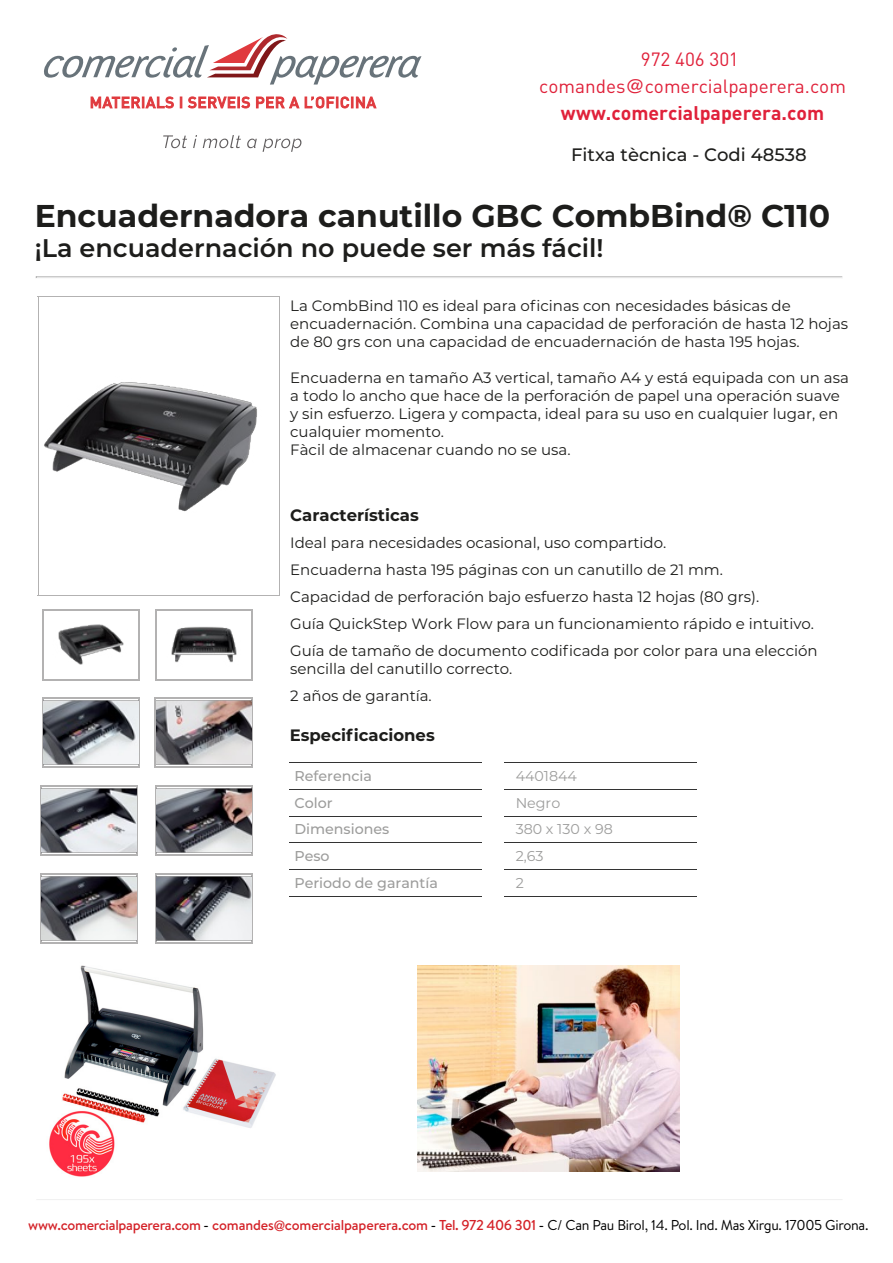
<style>
.page{position:relative;width:893px;height:1263px;background:#fff}
.page>*{position:absolute;margin:0;border:0;box-sizing:border-box;transform-origin:0 0}
.t1{font:700 31.5px "Montserrat";color:#1d1d1b}
.t2{font:600 25.5px "Montserrat";color:#1d1d1b}
.t3{font:700 19.5px "DIN";color:#e0213a}
.t4{font:18.9px/27px "DIN";color:#e0213a;text-align:center}
.t5{font:500 18px "Montserrat";color:#1d1d1b}
.t6{font:700 16.5px "Montserrat";color:#1d1d1b}
.t7{font:15px/18px "Montserrat";color:#1d1d1b}
.t8{font:500 14.25px "Brandon Text";letter-spacing:-.02em;color:#d42228}
.t9{font:500 14.25px/26.7px "Montserrat";color:#9d9d9c}
.t10{font:14.25px/26.7px "Montserrat";color:#9d9d9c}
.s1{font-family:"Helvetica"}
.s2{color:#000}
.s3{font-family:"Helvetica Neue"}
.s4{font-weight:400;color:#000}
</style>
<div class="page">
<svg style="left:163px;top:135px;width:24px;height:13px"></svg>
<svg style="left:193px;top:135px;width:4px;height:13px"></svg>
<svg style="left:203px;top:135px;width:38px;height:13px"></svg>
<svg style="left:247px;top:139px;width:10px;height:9px"></svg>
<svg style="left:263px;top:139px;width:38px;height:13px"></svg>
<svg style="left:44px;top:34px;width:377px;height:51px"></svg>
<svg style="left:91px;top:97px;width:83px;height:11px"></svg>
<svg style="left:180px;top:97px;width:2px;height:11px"></svg>
<svg style="left:188px;top:97px;width:62px;height:11px"></svg>
<svg style="left:256px;top:97px;width:43px;height:11px"></svg>
<svg style="left:305px;top:97px;width:71px;height:11px"></svg>
<svg style="left:37px;top:1199px;width:805px;height:1px"></svg>
<svg style="left:36px;top:276px;width:807px;height:2px;background:#d7d7d7"></svg>
<hr style="left:289px;top:762px;width:193px;height:1px;background:#333">
<hr style="left:289px;top:789px;width:193px;height:1px;background:#333">
<hr style="left:289px;top:816px;width:193px;height:1px;background:#333">
<hr style="left:289px;top:842px;width:193px;height:1px;background:#333">
<hr style="left:289px;top:869px;width:193px;height:1px;background:#333">
<hr style="left:289px;top:896px;width:193px;height:1px;background:#333">
<hr style="left:504px;top:762px;width:193px;height:1px;background:#333">
<hr style="left:504px;top:789px;width:193px;height:1px;background:#333">
<hr style="left:504px;top:816px;width:193px;height:1px;background:#333">
<hr style="left:504px;top:842px;width:193px;height:1px;background:#333">
<hr style="left:504px;top:869px;width:193px;height:1px;background:#333">
<hr style="left:504px;top:896px;width:193px;height:1px;background:#333">
<hr style="left:38px;top:296px;width:242px;height:1px;background:#b3b2b2">
<hr style="left:38px;top:595px;width:242px;height:1px;background:#b3b2b2">
<hr style="left:38px;top:296px;width:1px;height:300px;background:#b3b2b2">
<hr style="left:279px;top:296px;width:1px;height:300px;background:#b3b2b2">
<hr style="left:43px;top:610px;width:97px;height:1px;background:#b3b2b2">
<hr style="left:43px;top:679px;width:97px;height:1px;background:#b3b2b2">
<hr style="left:43px;top:610px;width:1px;height:70px;background:#b3b2b2">
<hr style="left:139px;top:610px;width:1px;height:70px;background:#b3b2b2">
<img style="left:58px;top:611px;width:81px;height:68px">
<hr style="left:156px;top:610px;width:97px;height:1px;background:#b3b2b2">
<hr style="left:156px;top:679px;width:97px;height:1px;background:#b3b2b2">
<hr style="left:156px;top:610px;width:1px;height:70px;background:#b3b2b2">
<hr style="left:252px;top:610px;width:1px;height:70px;background:#b3b2b2">
<img style="left:171px;top:611px;width:81px;height:68px">
<hr style="left:43px;top:698px;width:97px;height:1px;background:#b3b2b2">
<hr style="left:43px;top:767px;width:97px;height:1px;background:#b3b2b2">
<hr style="left:43px;top:698px;width:1px;height:70px;background:#b3b2b2">
<hr style="left:139px;top:698px;width:1px;height:70px;background:#b3b2b2">
<img style="left:44px;top:699px;width:95px;height:68px">
<hr style="left:156px;top:698px;width:97px;height:1px;background:#b3b2b2">
<hr style="left:156px;top:767px;width:97px;height:1px;background:#b3b2b2">
<hr style="left:154px;top:698px;width:2px;height:70px;background:#b3b2b2">
<hr style="left:252px;top:698px;width:1px;height:70px;background:#b3b2b2">
<img style="left:157px;top:699px;width:95px;height:68px">
<hr style="left:41px;top:785px;width:97px;height:2px;background:#b3b2b2">
<hr style="left:41px;top:855px;width:97px;height:1px;background:#b3b2b2">
<hr style="left:41px;top:785px;width:1px;height:71px;background:#b3b2b2">
<hr style="left:137px;top:785px;width:1px;height:71px;background:#b3b2b2">
<img style="left:42px;top:787px;width:95px;height:68px">
<hr style="left:156px;top:785px;width:97px;height:2px;background:#b3b2b2">
<hr style="left:156px;top:855px;width:97px;height:1px;background:#b3b2b2">
<hr style="left:156px;top:785px;width:1px;height:71px;background:#b3b2b2">
<hr style="left:252px;top:785px;width:1px;height:71px;background:#b3b2b2">
<img style="left:157px;top:787px;width:95px;height:68px">
<hr style="left:41px;top:873px;width:97px;height:2px;background:#b3b2b2">
<hr style="left:41px;top:942px;width:97px;height:2px;background:#b3b2b2">
<hr style="left:41px;top:873px;width:1px;height:71px;background:#b3b2b2">
<hr style="left:137px;top:873px;width:1px;height:71px;background:#b3b2b2">
<img style="left:42px;top:875px;width:95px;height:67px">
<hr style="left:156px;top:873px;width:97px;height:2px;background:#b3b2b2">
<hr style="left:156px;top:942px;width:97px;height:2px;background:#b3b2b2">
<hr style="left:156px;top:873px;width:1px;height:71px;background:#b3b2b2">
<hr style="left:252px;top:873px;width:1px;height:71px;background:#b3b2b2">
<img style="left:157px;top:875px;width:95px;height:67px">
<img style="left:44px;top:382px;width:213px;height:130px">
<img style="left:49px;top:965px;width:227px;height:212px">
<img style="left:417px;top:965px;width:262px;height:207px">
<p class="t4" style="left:539px;top:45px;width:308px">972 406 301 comandes<span class="s1">@</span>comercialpaperera.com</p>
<h3 class="t3" style="left:561px;top:100px;width:265px">www.comercialpaperera.com</h3>
<p class="t5" style="left:571px;top:142px;width:237px">Fitxa tècnica - Codi 48538</p>
<h1 class="t1" style="left:35px;top:193px;width:797px">Encuadernadora canutillo GBC CombBind® C110</h1>
<h2 class="t2" style="left:35px;top:230px;width:570px">¡La encuadernación no puede ser más fácil!</h2>
<p class="t7" style="left:290px;top:296px;width:560px">La CombBind 110 es ideal para oficinas con necesidades básicas de encuadernación. Combina una capacidad de perforación de hasta 12 hojas de 80 grs con una capacidad de encuadernación de hasta 195 hojas.</p>
<p class="t7" style="left:290px;top:368px;width:560px">Encuaderna en tamaño A3 vertical, tamaño A4 y está equipada con un asa a todo lo ancho que hace de la perforación de papel una operación suave y sin esfuerzo. Ligera y compacta, ideal para su uso en cualquier lugar, en cualquier momento.<br>Fàcil de almacenar cuando no se usa.</p>
<p class="t6" style="left:290px;top:503px;width:130px">Características</p>
<p class="t7" style="left:290px;top:528px;width:529px;line-height:27px">Ideal para necesidades ocasional, uso compartido.<br>Encuaderna hasta 195 páginas con un canutillo de 21 mm.<br>Capacidad de perforación bajo esfuerzo hasta 12 hojas (80 grs).<br>Guía QuickStep Work Flow para un funcionamiento rápido e intuitivo.<br>Guía de tamaño de documento codificada por color para una elección</p>
<p class="t7" style="left:290px;top:654px;width:224px;line-height:27px">sencilla del canutillo correcto.<br>2 años de garantía.</p>
<p class="t6" style="left:290px;top:723px;width:147px">Especificaciones</p>
<p class="t9" style="left:294px;top:762px;width:145px">Referencia<br>Color<br>Dimensiones<br>Peso<br>Periodo de garantía</p>
<p class="t10" style="left:516px;top:762px;width:99px">4401844<br>Negro<br>380 x 130 x 98<br>2,63<br>2</p>
<p class="t8" style="left:28px;top:1215px;width:842px">www.comercialpaperera.com <span class="s2">-</span> comandes<span class="s3">@</span>comercialpaperera.com <span class="s2">-</span> Tel. 972 406 301 <span class="s2">-</span> <span class="s4">C/ Can Pau Birol, 14. Pol. Ind. Mas Xirgu. 17005 Girona.</span></p>
</div>
